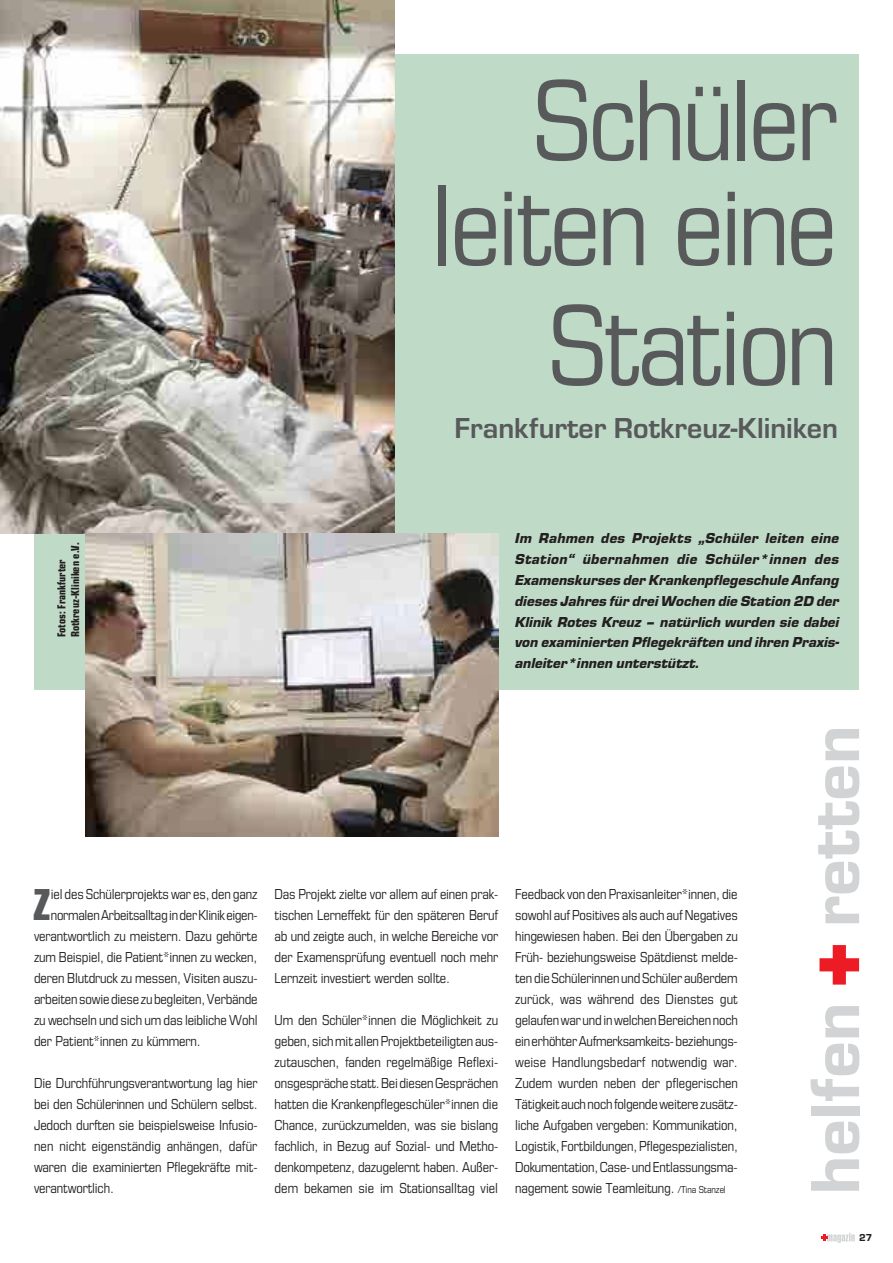
<style>
.page{position:relative;width:893px;height:1263px;background:#fff}
.page>*{position:absolute;margin:0;border:0;box-sizing:border-box;transform-origin:0 0}
.t1{font:120px/105px "Eurostile OT Cond";letter-spacing:-.03em;color:#58595b;text-align:right}
.t2{font:800 72px "Eurostile OT";color:#d1d3d4}
.t3{font:800 46.5px "Eurostile OT Cond";color:#58595b}
.t4{font:700 30px "Eurostile OT";color:#58595b}
.t5{font:15px/21px "Eurostile OT Cond";letter-spacing:-.01em;color:#231f20;text-align:justify}
.t6{font:italic 900 15px/21px "Eurostile OT";color:#231f20;text-align:justify}
.t7{font:800 12px/13.5px "Eurostile OT Cond";color:#231f20}
.t8{font:800 10.5px "Eurostile OT";color:#231f20}
.s1{font-size:10.5px}
</style>
<div class="page">
<svg style="left:821px;top:1233px;width:33px;height:10px"></svg>
<div style="left:34px;top:54px;width:825px;height:635px;background:#c0dac8"></div>
<img style="left:0;top:0;width:395px;height:534px">
<img style="left:86px;top:534px;width:412px;height:302px">
<svg style="left:819px;top:945px;width:40px;height:40px"></svg>
<h1 class="t1" style="left:431px;top:75px;width:408px">Schüler leiten eine</h1>
<h1 class="t1" style="left:547px;top:300px;width:292px">Station</h1>
<h3 class="t4" style="left:454px;top:416px;width:385px">Frankfurter Rotkreuz-Kliniken</h3>
<p class="t7" style="left:55px;top:637px;width:97px;rotate:-90deg">Fotos: Frankfurter<br>Rotkreuz-Kliniken e.V.</p>
<p class="t6" style="left:515px;top:528px;width:326px">Im Rahmen des Projekts „Schüler leiten eine Station“ übernahmen die Schüler*innen des Examenskurses der Krankenpflegeschule Anfang dieses Jahres für drei Wochen die Station 2D der Klinik Rotes Kreuz – natürlich wurden sie dabei von examinierten Pflegekräften und ihren Praxis&shy;anleiter*innen unterstützt.</p>
<h3 class="t3" style="left:33px;top:887px;width:20px">Z</h3>
<p class="t5" style="left:51px;top:885px;width:208px">iel des Schülerprojekts war es, den ganz</p>
<p class="t5" style="left:51px;top:906px;width:208px">normalen Arbeitsalltag in der Klinik eigen-</p>
<p class="t5" style="left:34px;top:927px;width:225px">verantwortlich zu meistern. Dazu gehörte</p>
<p class="t5" style="left:34px;top:948px;width:225px">zum Beispiel, die Patient*innen zu wecken,</p>
<p class="t5" style="left:34px;top:969px;width:225px">deren Blutdruck zu messen, Visiten auszu-</p>
<p class="t5" style="left:34px;top:990px;width:225px">arbeiten sowie diese zu begleiten, Verbände</p>
<p class="t5" style="left:34px;top:1011px;width:225px">zu wechseln und sich um das leibliche Wohl</p>
<p class="t5" style="left:34px;top:1032px;width:168px">der Patient*innen zu kümmern.</p>
<p class="t5" style="left:34px;top:1074px;width:225px">Die Durchführungsverantwortung lag hier bei den Schülerinnen und Schülern selbst.<br>Jedoch durften sie beispielsweise Infusio&shy;nen nicht eigenständig anhängen, dafür waren die examinierten Pflegekräfte mit&shy;verantwortlich.</p>
<p class="t5" style="left:274px;top:885px;width:225px">Das Projekt zielte vor allem auf einen prak&shy;tischen Lerneffekt für den späteren Beruf ab und zeigte auch, in welche Bereiche vor der Examensprüfung eventuell noch mehr Lernzeit investiert werden sollte.</p>
<p class="t5" style="left:274px;top:1011px;width:225px">Um den Schüler*innen die Möglichkeit zu geben, sich mit allen Projektbeteiligten aus&shy;zutauschen, fanden regelmäßige Reflexi&shy;onsgespräche statt. Bei diesen Gesprächen hatten die Krankenpflegeschüler*innen die Chance, zurückzumelden, was sie bislang fachlich, in Bezug auf Sozial- und Metho&shy;denkompetenz, dazugelernt haben. Außer&shy;dem bekamen sie im Stationsalltag viel</p>
<p class="t5" style="left:515px;top:885px;width:224px">Feedback von den Praxisanleiter*innen, die sowohl auf Positives als auch auf Negatives hingewiesen haben. Bei den Übergaben zu Früh- beziehungsweise Spätdienst melde&shy;ten die Schülerinnen und Schüler außerdem zurück, was während des Dienstes gut gelaufen war und in welchen Bereichen noch ein erhöhter Aufmerksamkeits- beziehungs&shy;weise Handlungsbedarf notwendig war.<br>Zudem wurden neben der pflegerischen Tätigkeit auch noch folgende weitere zusätz&shy;liche Aufgaben vergeben: Kommunikation, Logistik, Fortbildungen, Pflegespezialisten, Dokumentation, Case- und Entlassungsma&shy;nagement sowie Teamleitung. <span class="s1">/Tina Stanzel</span></p>
<h2 class="t2" style="left:806px;top:1195px;width:471px;rotate:-90deg">helfen retten</h2>
<p class="t8" style="left:859px;top:1234px;width:15px">27</p>
</div>
